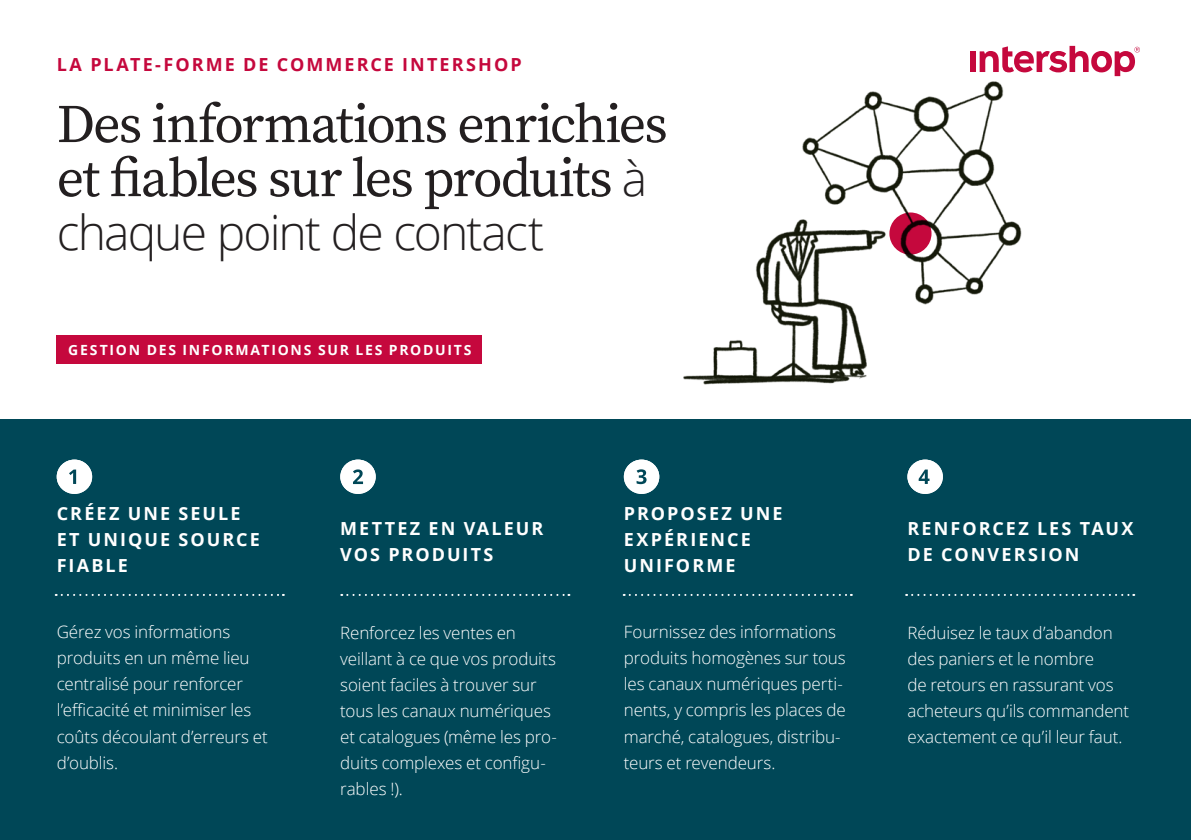
<style>
.page{position:relative;width:1191px;height:840px;background:#fff}
.page>*{position:absolute;margin:0;border:0;box-sizing:border-box;transform-origin:0 0}
.t1{font:54px/54px "Source Serif Variable";letter-spacing:-.035em;color:#231f20}
.t2{font:300 48px "Open Sans";letter-spacing:-.04em;color:#231f20}
.t3{font:700 18px/26px "Open Sans";letter-spacing:.115em;color:#fff}
.t4{font:700 18px "Open Sans";letter-spacing:.115em;color:#c5083d}
.t5{font:300 17px/26px "Open Sans";letter-spacing:-.005em;color:#fff}
.t6{font:700 14px "Open Sans";letter-spacing:.125em;color:#fff}
.s1{font-family:"Open Sans";font-weight:300;font-size:48px}
</style>
<div class="page">
<img style="left:683px;top:45px;width:392px;height:340px">
<svg style="left:889px;top:212px;width:42px;height:42px"></svg>
<div style="left:0;top:420px;width:1191px;height:419px;background:#004757"></div>
<div style="left:969px;top:51px;width:6px;height:21px;background:#c5083d"></div>
<svg style="left:979px;top:46px;width:161px;height:30px"></svg>
<svg style="left:56px;top:593px;width:228px;height:2px"></svg>
<svg style="left:341px;top:593px;width:228px;height:2px"></svg>
<svg style="left:623px;top:593px;width:229px;height:2px"></svg>
<svg style="left:906px;top:593px;width:228px;height:2px"></svg>
<div style="left:57px;top:459px;width:35px;height:34px;background:#fff;border-radius:50%"></div>
<svg style="left:69px;top:469px;width:7px;height:14px"></svg>
<div style="left:340px;top:459px;width:36px;height:34px;background:#fff;border-radius:50%"></div>
<svg style="left:353px;top:469px;width:10px;height:15px"></svg>
<div style="left:624px;top:459px;width:35px;height:34px;background:#fff;border-radius:50%"></div>
<svg style="left:636px;top:469px;width:10px;height:15px"></svg>
<div style="left:907px;top:459px;width:36px;height:34px;background:#fff;border-radius:50%"></div>
<svg style="left:918px;top:469px;width:11px;height:14px"></svg>
<div style="left:57px;top:335px;width:425px;height:28px;background:#c5083d"></div>
<p class="t4" style="left:57px;top:51px;width:466px">LA PLATE-FORME DE COMMERCE INTERSHOP</p>
<h1 class="t1" style="left:57px;top:97px;width:612px">Des informations enrichies et fiables sur les produits <span class="s1">à</span></h1>
<h2 class="t2" style="left:57px;top:200px;width:489px">chaque point de contact</h2>
<p class="t6" style="left:68px;top:339px;width:405px">GESTION DES INFORMATIONS SUR LES PRODUITS</p>
<p class="t3" style="left:57px;top:500px;width:205px">CRÉEZ UNE SEULE<br>ET UNIQUE SOURCE<br>FIABLE</p>
<p class="t5" style="left:57px;top:618px;width:212px">Gérez vos informations produits en un même lieu centralisé pour renforcer l’efficacité et minimiser les coûts découlant d’erreurs et d’oublis.</p>
<p class="t3" style="left:340px;top:514px;width:205px">METTEZ EN VALEUR<br>VOS PRODUITS</p>
<p class="t5" style="left:340px;top:619px;width:218px">Renforcez les ventes en veillant à ce que vos produits soient faciles à trouver sur tous les canaux numériques et catalogues (même les pro&shy;duits complexes et configu&shy;rables !).</p>
<p class="t3" style="left:624px;top:500px;width:160px">PROPOSEZ UNE<br>EXPÉRIENCE<br>UNIFORME</p>
<p class="t5" style="left:624px;top:618px;width:223px">Fournissez des informations produits homogènes sur tous les canaux numériques perti&shy;nents, y compris les places de marché, catalogues, distribu&shy;teurs et revendeurs.</p>
<p class="t3" style="left:907px;top:514px;width:227px">RENFORCEZ LES TAUX<br>DE CONVERSION</p>
<p class="t5" style="left:907px;top:619px;width:223px">Réduisez le taux d’abandon des paniers et le nombre<br>de retours en rassurant vos acheteurs qu’ils commandent exactement ce qu’il leur faut.</p>
</div>
